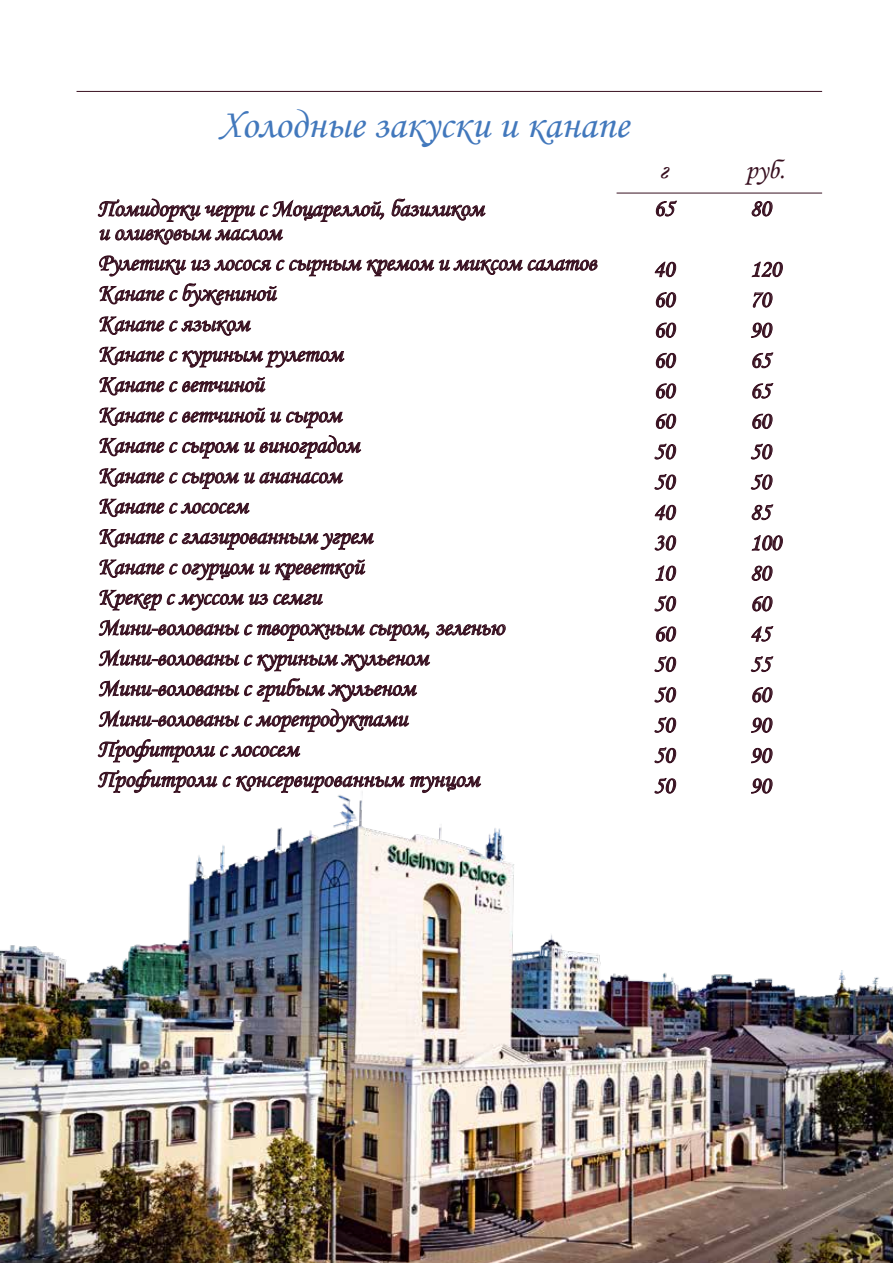
<style>
.page{position:relative;width:893px;height:1263px;background:#fff}
.page>*{position:absolute;margin:0;border:0;box-sizing:border-box;transform-origin:0 0}
.t1{font:40.5px "Monotype Corsiva";color:#4278bc}
.t2{font:27px "Monotype Corsiva";color:#381020}
.t3{font:24px/30.5px "Monotype Corsiva";letter-spacing:-.01em;color:#381020}
</style>
<div class="page">
<img style="left:0;top:760px;width:893px;height:503px">
<hr style="left:77px;top:91px;width:745px;height:1px;background:#381020">
<svg style="left:392px;top:199px;width:93px;height:21px"></svg>
<svg style="left:98px;top:198px;width:286px;height:46px"></svg>
<svg style="left:99px;top:255px;width:498px;height:21px"></svg>
<svg style="left:100px;top:283px;width:177px;height:24px"></svg>
<svg style="left:100px;top:317px;width:151px;height:18px"></svg>
<svg style="left:100px;top:346px;width:244px;height:21px"></svg>
<svg style="left:100px;top:377px;width:165px;height:18px"></svg>
<svg style="left:100px;top:408px;width:243px;height:20px"></svg>
<svg style="left:100px;top:435px;width:261px;height:23px"></svg>
<svg style="left:100px;top:468px;width:243px;height:21px"></svg>
<svg style="left:100px;top:498px;width:149px;height:19px"></svg>
<svg style="left:100px;top:529px;width:274px;height:21px"></svg>
<svg style="left:100px;top:559px;width:265px;height:21px"></svg>
<svg style="left:436px;top:624px;width:69px;height:11px"></svg>
<svg style="left:99px;top:590px;width:331px;height:142px"></svg>
<svg style="left:98px;top:739px;width:202px;height:23px"></svg>
<svg style="left:98px;top:770px;width:119px;height:23px"></svg>
<svg style="left:223px;top:776px;width:258px;height:17px"></svg>
<svg style="left:656px;top:201px;width:21px;height:15px"></svg>
<svg style="left:655px;top:262px;width:21px;height:15px"></svg>
<svg style="left:656px;top:292px;width:20px;height:15px"></svg>
<svg style="left:656px;top:323px;width:20px;height:15px"></svg>
<svg style="left:656px;top:353px;width:20px;height:15px"></svg>
<svg style="left:656px;top:384px;width:20px;height:14px"></svg>
<svg style="left:656px;top:414px;width:20px;height:15px"></svg>
<svg style="left:655px;top:444px;width:21px;height:15px"></svg>
<svg style="left:655px;top:474px;width:21px;height:16px"></svg>
<svg style="left:655px;top:505px;width:21px;height:15px"></svg>
<svg style="left:655px;top:535px;width:21px;height:15px"></svg>
<svg style="left:656px;top:566px;width:20px;height:15px"></svg>
<svg style="left:655px;top:596px;width:21px;height:15px"></svg>
<svg style="left:656px;top:627px;width:20px;height:14px"></svg>
<svg style="left:655px;top:657px;width:21px;height:15px"></svg>
<svg style="left:655px;top:687px;width:21px;height:15px"></svg>
<svg style="left:655px;top:717px;width:21px;height:16px"></svg>
<svg style="left:655px;top:748px;width:21px;height:15px"></svg>
<svg style="left:655px;top:778px;width:21px;height:15px"></svg>
<svg style="left:752px;top:201px;width:20px;height:15px"></svg>
<svg style="left:752px;top:262px;width:31px;height:15px"></svg>
<svg style="left:753px;top:292px;width:19px;height:15px"></svg>
<svg style="left:751px;top:323px;width:21px;height:15px"></svg>
<svg style="left:752px;top:353px;width:21px;height:15px"></svg>
<svg style="left:752px;top:383px;width:21px;height:15px"></svg>
<svg style="left:752px;top:414px;width:20px;height:15px"></svg>
<svg style="left:751px;top:444px;width:21px;height:15px"></svg>
<svg style="left:751px;top:474px;width:21px;height:16px"></svg>
<svg style="left:752px;top:505px;width:21px;height:15px"></svg>
<svg style="left:752px;top:535px;width:31px;height:15px"></svg>
<svg style="left:752px;top:566px;width:20px;height:15px"></svg>
<svg style="left:752px;top:596px;width:20px;height:15px"></svg>
<svg style="left:751px;top:626px;width:22px;height:15px"></svg>
<svg style="left:751px;top:657px;width:22px;height:15px"></svg>
<svg style="left:752px;top:687px;width:20px;height:15px"></svg>
<svg style="left:751px;top:718px;width:21px;height:15px"></svg>
<svg style="left:751px;top:748px;width:21px;height:15px"></svg>
<svg style="left:751px;top:778px;width:21px;height:15px"></svg>
<hr style="left:617px;top:193px;width:205px;height:1px;background:#381020">
<h1 class="t1" style="left:219px;top:100px;width:412px">Холодные закуски и канапе</h1>
<p class="t3" style="left:98px;top:196px;width:388px;line-height:24px">Помидорки черри с Моцареллой, базиликом и оливковым маслом</p>
<p class="t3" style="left:98px;top:247px;width:500px">Рулетики из лосося с сырным кремом и миксом салатов<br>Канапе с бужениной<br>Канапе с языком<br>Канапе с куриным рулетом<br>Канапе с ветчиной<br>Канапе с ветчиной и сыром<br>Канапе с сыром и виноградом<br>Канапе с сыром и ананасом<br>Канапе с лососем<br>Канапе с глазированным угрем<br>Канапе с огурцом и креветкой<br>Крекер с муссом из семги<br>Мини-волованы с творожным сыром, зеленью<br>Мини-волованы с куриным жульеном<br>Мини-волованы с грибым жульеном<br>Мини-волованы с морепродуктами<br>Профитроли с лососем<br>Профитроли с консервированным тунцом</p>
<p class="t2" style="left:659px;top:153px;width:11px">г</p>
<p class="t2" style="left:746px;top:153px;width:41px">руб.</p>
<p class="t3" style="left:653px;top:193px;width:22px">65</p>
<p class="t3" style="left:653px;top:254px;width:22px;text-align:justify">40<br>60<br>60<br>60<br>60<br>60<br>50<br>50<br>40<br>30<br>10<br>50<br>60<br>50<br>50<br>50<br>50<br>50</p>
<p class="t3" style="left:750px;top:193px;width:22px">80</p>
<p class="t3" style="left:750px;top:254px;width:33px">120<br>70<br>90<br>65<br>65<br>60<br>50<br>50<br>85<br>100<br>80<br>60<br>45<br>55<br>60<br>90<br>90<br>90</p>
</div>
